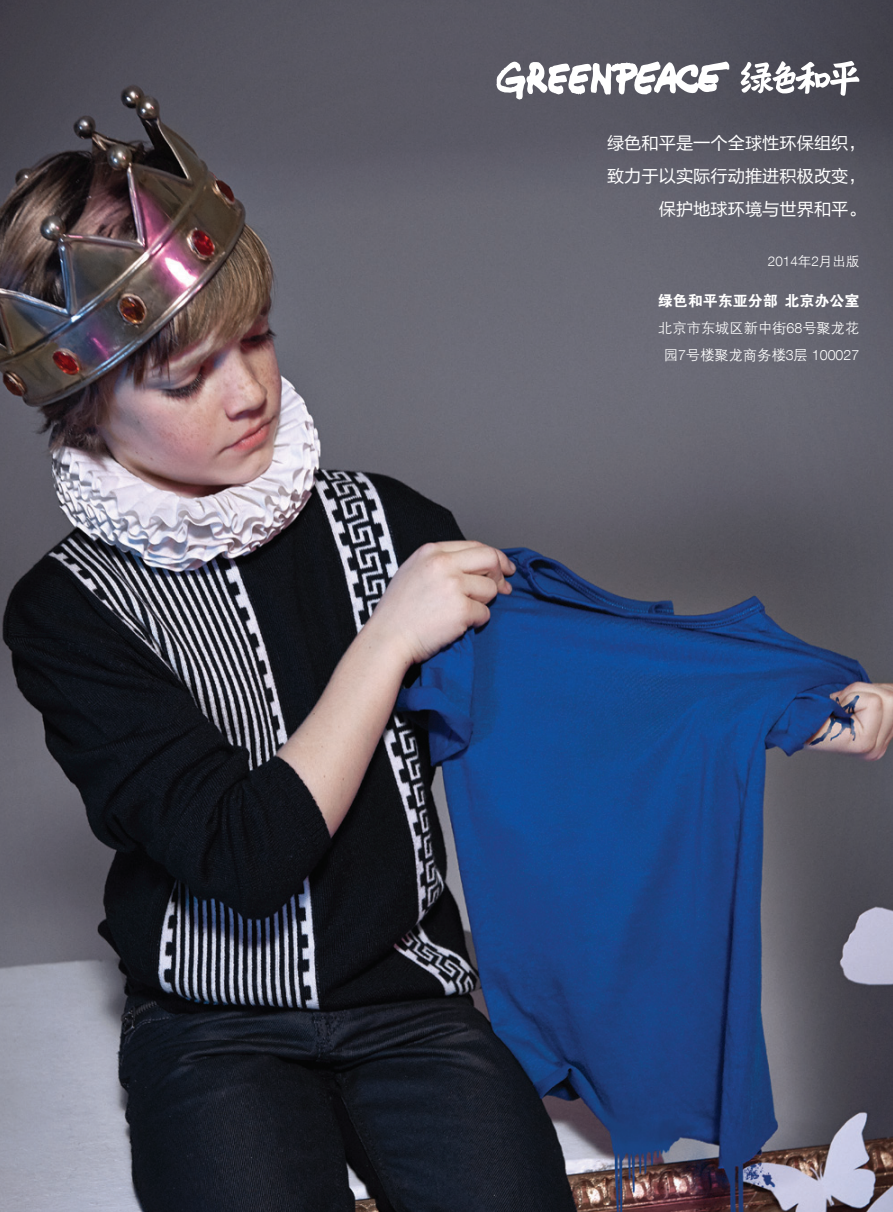
<style>
.page{position:relative;width:893px;height:1212px;background:#fff}
.page>*{position:absolute;margin:0;border:0;box-sizing:border-box;transform-origin:0 0}
.t1{font:17.25px/33px "FZLTHK GBK1 0";color:#fff;text-align:right}
.t2{font:15px "FZDHTJW GB1 0";color:#fff}
.t3{font:14.25px/27px "FZZDXJW GB1 0";color:#fff;text-align:center}
.t4{font:300 13.5px "Helvetica Neue LT Com";color:#fff}
.s1{font-family:"FZZDXJW GB1 0";font-weight:400}
.s2{font-family:"Helvetica Neue LT Com";font-weight:300}
</style>
<div class="page">
<img style="left:0;top:0;width:893px;height:1212px">
<svg style="left:740px;top:61px;width:119px;height:35px"></svg>
<svg style="left:496px;top:61px;width:234px;height:39px"></svg>
<p class="t1" style="left:607px;top:127px;width:260px">绿色和平是一个全球性环保组织，致力于以实际行动推进积极改变，保护地球环境与世界和平。</p>
<p class="t4" style="left:768px;top:253px;width:93px">2014<span class="s1">年</span>2<span class="s1">月出版</span></p>
<p class="t2" style="left:658px;top:292px;width:203px">绿色和平东亚分部 北京办公室</p>
<p class="t3" style="left:658px;top:315px;width:203px">北京市东城区新中街<span class="s2">68</span>号聚龙花园<span class="s2">7</span>号楼聚龙商务楼<span class="s2">3</span>层 <span class="s2">100027</span></p>
</div>
